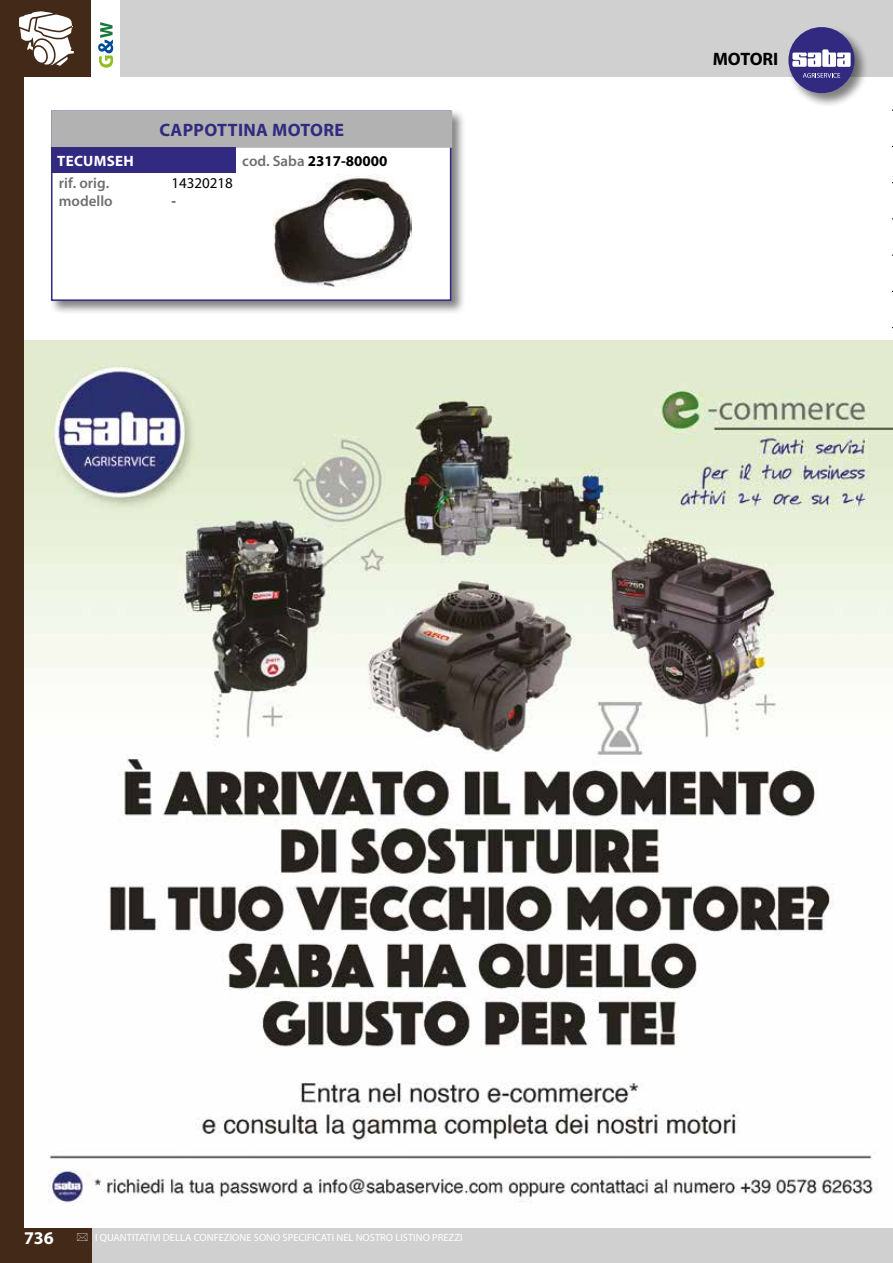
<style>
.page{position:relative;width:893px;height:1263px;background:#fff}
.page>*{position:absolute;margin:0;border:0;box-sizing:border-box;transform-origin:0 0}
.t1{font:700 18px "Myriad Pro";letter-spacing:.02em;color:#322a80}
.t2{font:700 18px "Myriad Pro";color:#000}
.t3{font:700 18px "Myriad Pro";color:#fff}
.t4{font:700 15px "Myriad Pro";color:#000}
.t5{font:600 15px "Myriad Pro";color:#706f6f}
.t6{font:15px "Myriad Pro";color:#000}
.t7{font:700 15px "Myriad Pro";letter-spacing:.02em;color:#fff}
.t8{font:10.5px "Myriad Pro";color:#fff}
.s1{font-weight:600;color:#706f6f}
</style>
<div class="page">
<div style="left:0;top:1227px;width:893px;height:36px;background:#d0d0d0"></div>
<div style="left:0;top:0;width:893px;height:77px;background:#d0d0d0"></div>
<div style="left:0;top:0;width:24px;height:1263px;background:#432918"></div>
<div style="left:0;top:0;width:91px;height:77px;background:#432918"></div>
<div style="left:0;top:1227px;width:91px;height:36px;background:#432918"></div>
<div style="left:91px;top:0;width:29px;height:77px;background:#fff"></div>
<svg style="left:98px;top:22px;width:15px;height:46px"></svg>
<svg style="left:19px;top:11px;width:55px;height:55px"></svg>
<div style="left:787px;top:25px;width:82px;height:82px;background:#000;opacity:.5"></div>
<div style="left:788px;top:27px;width:66px;height:66px;background:#322a80;border-radius:50%"></div>
<svg style="left:803px;top:73px;width:37px;height:5px"></svg>
<svg style="left:792px;top:49px;width:59px;height:18px"></svg>
<div style="left:49px;top:109px;width:417px;height:206px;background:#000;opacity:.5"></div>
<div style="left:51px;top:111px;width:400px;height:190px;background:#fff;border:2px solid #322a80"></div>
<div style="left:52px;top:111px;width:399px;height:36px;background:#b3b2b2"></div>
<div style="left:51px;top:111px;width:401px;height:37px;border:2px solid #b3b2b2"></div>
<div style="left:51px;top:147px;width:184px;height:26px;background:#322a80"></div>
<img style="left:274px;top:174px;width:137px;height:113px">
<img style="left:24px;top:341px;width:869px;height:862px">
<h1 class="t1" style="left:159px;top:118px;width:186px">CAPPOTTINA MOTORE</h1>
<h2 class="t7" style="left:57px;top:151px;width:78px">TECUMSEH</h2>
<h2 class="t4" style="left:242px;top:151px;width:147px"><span class="s1">cod. Saba</span> 2317-80000</h2>
<h2 class="t5" style="left:59px;top:174px;width:52px">rif. orig.</h2>
<h2 class="t6" style="left:171px;top:174px;width:63px">14320218</h2>
<h2 class="t5" style="left:59px;top:192px;width:55px">modello</h2>
<h2 class="t6" style="left:171px;top:192px;width:6px">-</h2>
<h1 class="t2" style="left:713px;top:47px;width:67px">MOTORI</h1>
<h1 class="t3" style="left:24px;top:1226px;width:31px">736</h1>
<p class="t8" style="left:95px;top:1231px;width:369px">I QUANTITATIVI DELLA CONFEZIONE SONO SPECIFICATI NEL NOSTRO LISTINO PREZZI</p>
</div>
